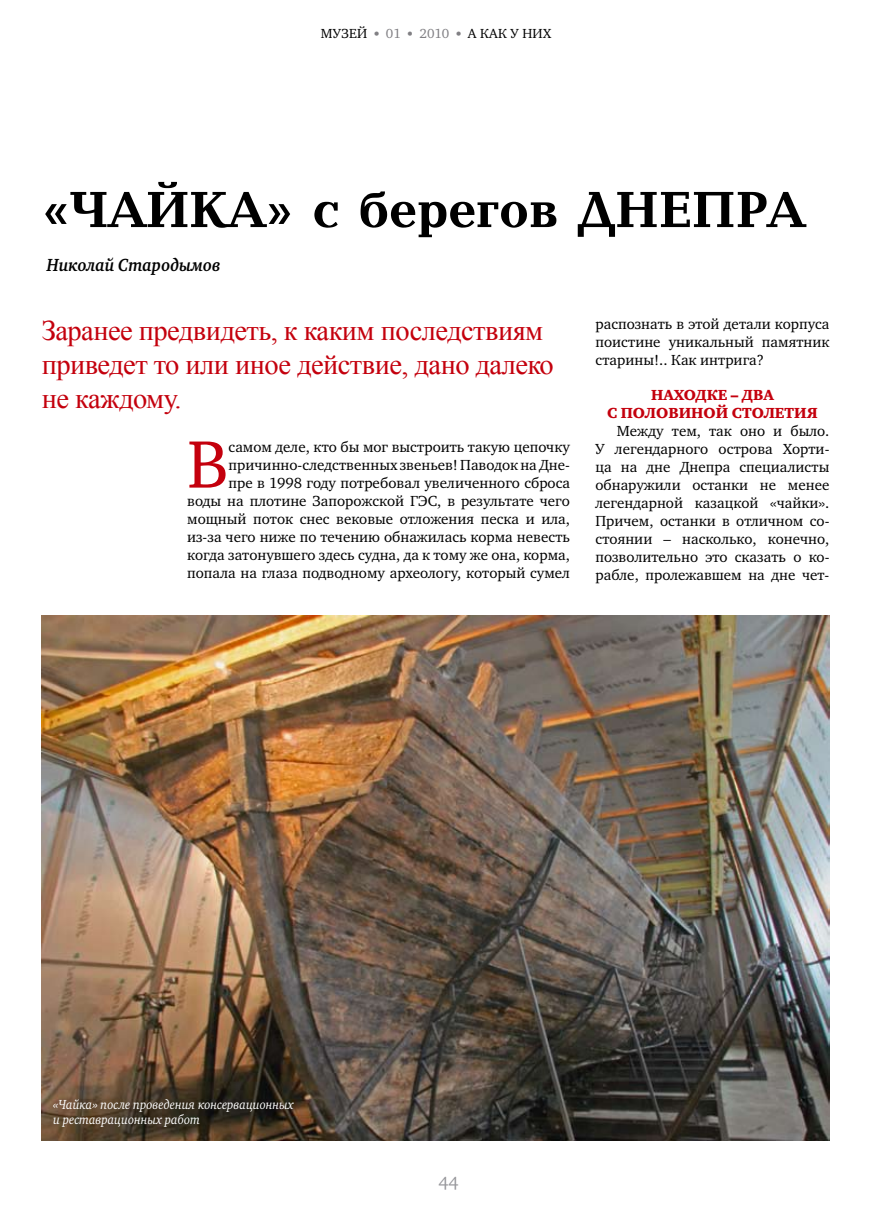
<style>
.page{position:relative;width:872px;height:1212px;background:#fff}
.page>*{position:absolute;margin:0;border:0;box-sizing:border-box;transform-origin:0 0}
.t1{font:68.7px "Charter C";color:#c4000d}
.t2{font:700 52.5px "Baltica";color:#000}
.t3{font:28.5px/34.2px "Times New Roman";letter-spacing:-.02em;color:#c4000d}
.t4{font:italic 700 18px "Charter C";color:#000;scale:.9 1}
.t5{font:18px "Charter C";color:#97979b}
.t6{font:15px/18px "Charter C";color:#000;text-align:justify}
.t7{font:15px/17.2px "Charter Black C";color:#c4000d;text-align:center}
.t8{font:italic 13.5px/15px "Charter C";color:#fff;scale:.9 1}
.t9{font:13.5px "Charter C";color:#000}
.t10{font:13.5px "Charter C";letter-spacing:-.01em;color:#818084}
</style>
<div class="page">
<img style="left:41px;top:615px;width:788px;height:526px">
<p class="t9" style="left:321px;top:26px;width:48px">музей</p>
<p class="t10" style="left:374px;top:26px;width:28px">● 01</p>
<p class="t10" style="left:408px;top:26px;width:43px">● 2010</p>
<p class="t9" style="left:456px;top:26px;width:95px"><sup>●</sup> а как у них</p>
<h2 class="t2" style="left:42px;top:182px;width:764px">«Чайка» c берегов Днепра</h2>
<p class="t4" style="left:47px;top:255px;width:194px">Николай Стародымов</p>
<h3 class="t3" style="left:42px;top:313px;width:513px">Заранее предвидеть, к каким последствиям приведет то или иное действие, дано далеко не каждому.</h3>
<h1 class="t1" style="left:187px;top:426px;width:38px">В</h1>
<p class="t6" style="left:187px;top:438px;width:384px;text-align:right">самом деле, кто бы мог выстроить такую цепочку причинно-следственных звеньев! Паводок на Дне-<br>пре в 1998 году потребовал увеличенного сброса<br>воды на плотине Запорожской ГЭС, в результате чего мощный поток снес вековые отложения песка и ила, из-за чего ниже по течению обнажилась корма невесть когда затонувшего здесь судна, да к тому же она, корма, попала на глаза подводному археологу, который сумел</p>
<p class="t6" style="left:595px;top:315px;width:235px">распознать в этой детали корпуса поистине уникальный памятник старины!.. Как интрига?</p>
<p class="t7" style="left:607px;top:387px;width:212px">Находке – два<br>с половиной столетия</p>
<p class="t6" style="left:595px;top:422px;width:235px;text-indent:21px">Между тем, так оно и было.<br>У легендарного острова Хорти&shy;ца на дне Днепра специалисты обнаружили останки не менее легендарной казацкой «чайки».<br>Причем, останки в отличном со&shy;стоянии – насколько, конечно, позволительно это сказать о ко&shy;рабле, пролежавшем на дне чет-</p>
<p class="t8" style="left:53px;top:1097px;width:269px">«Чайка» после проведения консервационных и реставрационных работ</p>
<p class="t5" style="left:438px;top:1173px;width:22px">44</p>
</div>
